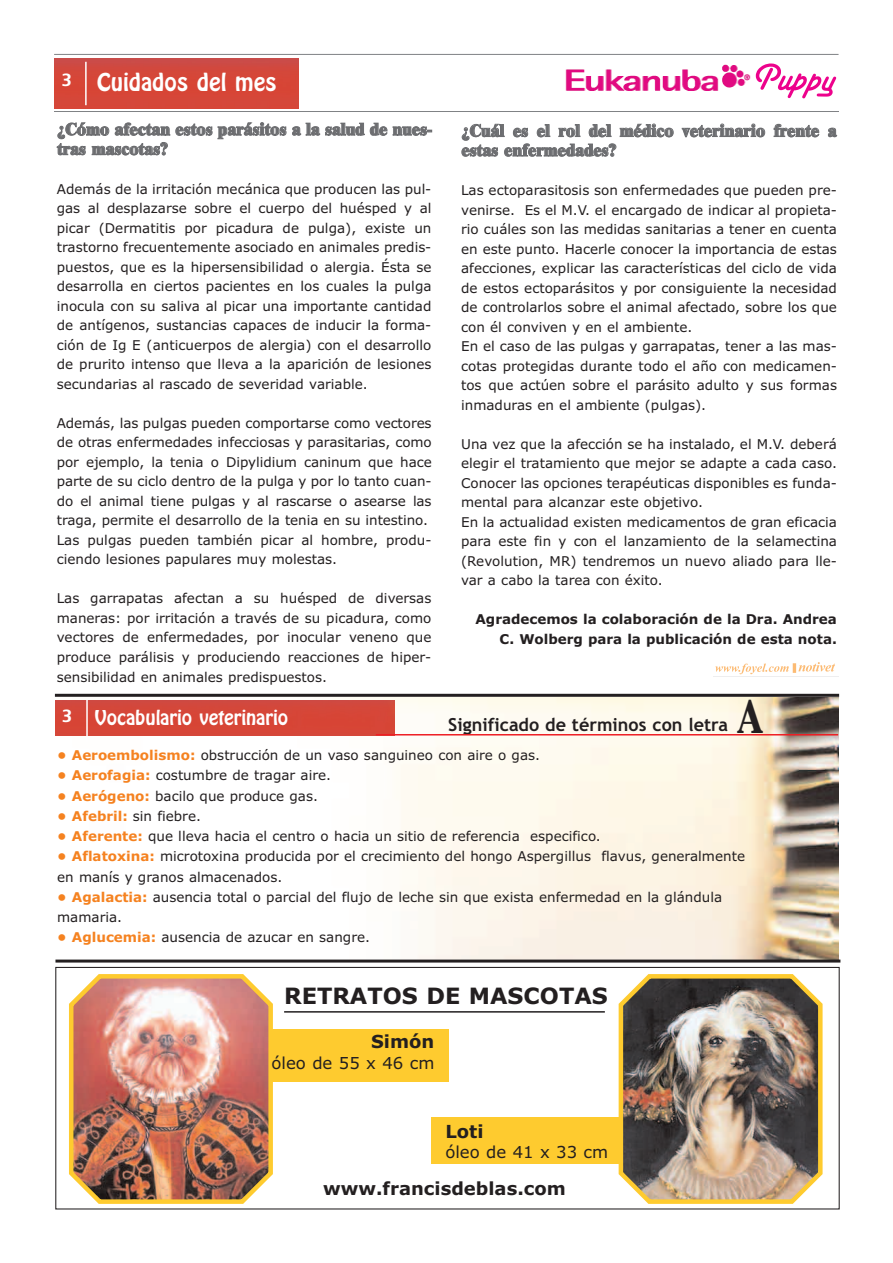
<style>
.page{position:relative;width:893px;height:1263px;background:#fff}
.page>*{position:absolute;margin:0;border:0;box-sizing:border-box;transform-origin:0 0}
.t1{font:27px "Hobo D";color:#fff}
.t2{font:22.5px "Hobo D";color:#fff}
.t3{font:700 22.5px "Verdana";color:#231f20}
.t4{font:700 18px/19.5px "Nimbus Rom No 9 T Extr";color:#6c6d70}
.t5{font:700 18px "Verdana";color:#231f20}
.t6{font:700 18px "Trebuchet MS";color:#231f20}
.t7{font:16.5px "Verdana";color:#231f20}
.t8{font:13.5px/19.5px "Verdana";color:#231f20}
.t9{font:700 13.5px/19.5px "Verdana";color:#231f20;text-align:right}
.s1{font-family:"Capitals";font-weight:400;font-size:39px}
.s2{font-family:"Charcoal CY";font-size:16.5px}
.s3{font-weight:700;color:#f58220}
</style>
<div class="page">
<img style="left:57px;top:697px;width:781px;height:262px">
<img style="left:54px;top:59px;width:244px;height:50px">
<hr style="left:54px;top:111px;width:785px;height:1px;background:#808285">
<hr style="left:54px;top:54px;width:784px;height:1px;background:#808285">
<img style="left:565px;top:64px;width:186px;height:27px">
<svg style="left:756px;top:63px;width:80px;height:35px"></svg>
<hr style="left:85px;top:62px;width:2px;height:43px;background:#fff">
<svg style="left:715px;top:662px;width:120px;height:12px"></svg>
<hr style="left:714px;top:676px;width:124px;height:1px;background:#b2b3b7">
<div style="left:55px;top:967px;width:785px;height:242px;border:1px solid #231f20"></div>
<img style="left:69px;top:974px;width:204px;height:230px">
<img style="left:619px;top:974px;width:204px;height:230px">
<hr style="left:55px;top:694px;width:784px;height:3px;background:#231f20">
<div style="left:55px;top:701px;width:340px;height:35px;background:#d64638"></div>
<hr style="left:86px;top:698px;width:2px;height:44px;background:#fff">
<hr style="left:55px;top:959px;width:785px;height:3px;background:#231f20">
<div style="left:270px;top:1029px;width:179px;height:52px;background:#fecb2f"></div>
<div style="left:431px;top:1118px;width:191px;height:46px;background:#fecb2f"></div>
<hr style="left:284px;top:1011px;width:321px;height:1px;background:#231f20">
<hr style="left:376px;top:734px;width:462px;height:1px;background:#ee1e24">
<h1 class="t1" style="left:62px;top:66px;width:216px"><sup>3</sup> Cuidados del mes</h1>
<h3 class="t4" style="left:57px;top:119px;width:376px">¿Cómo afectan estos parásitos a la salud de nues&shy;tras mascotas?</h3>
<p class="t8" style="left:57px;top:180px;width:376px;text-align:justify">Además de la irritación mecánica que producen las pul&shy;gas al desplazarse sobre el cuerpo del huésped y al picar (Dermatitis por picadura de pulga), existe un trastorno frecuentemente asociado en animales predis&shy;puestos, que es la hipersensibilidad o alergia. Ésta se desarrolla en ciertos pacientes en los cuales la pulga inocula con su saliva al picar una importante cantidad de antígenos, sustancias capaces de inducir la forma&shy;ción de Ig E (anticuerpos de alergia) con el desarrollo de prurito intenso que lleva a la aparición de lesiones secundarias al rascado de severidad variable.</p>
<p class="t8" style="left:57px;top:414px;width:376px">Además, las pulgas pueden comportarse como vectores de otras enfermedades infecciosas y parasitarias, como por ejemplo, la tenia o Dipylidium caninum que hace parte de su ciclo dentro de la pulga y por lo tanto cuan&shy;do el animal tiene pulgas y al rascarse o asearse las traga, permite el desarrollo de la tenia en su intestino.<br>Las pulgas pueden también picar al hombre, produ&shy;ciendo lesiones papulares muy molestas.</p>
<p class="t8" style="left:57px;top:589px;width:376px;text-align:justify">Las garrapatas afectan a su huésped de diversas maneras: por irritación a través de su picadura, como vectores de enfermedades, por inocular veneno que produce parálisis y produciendo reacciones de hiper&shy;sensibilidad en animales predispuestos.</p>
<h3 class="t4" style="left:461px;top:121px;width:377px">¿Cuál es el rol del médico veterinario frente a estas enfermedades?</h3>
<p class="t8" style="left:461px;top:181px;width:377px">Las ectoparasitosis son enfermedades que pueden pre&shy;venirse. Es el M.V. el encargado de indicar al propieta&shy;rio cuáles son las medidas sanitarias a tener en cuenta en este punto. Hacerle conocer la importancia de estas afecciones, explicar las características del ciclo de vida de estos ectoparásitos y por consiguiente la necesidad de controlarlos sobre el animal afectado, sobre los que con él conviven y en el ambiente.<br>En el caso de las pulgas y garrapatas, tener a las mas&shy;cotas protegidas durante todo el año con medicamen&shy;tos que actúen sobre el parásito adulto y sus formas inmaduras en el ambiente (pulgas).</p>
<p class="t8" style="left:461px;top:434px;width:377px">Una vez que la afección se ha instalado, el M.V. deberá elegir el tratamiento que mejor se adapte a cada caso.<br>Conocer las opciones terapéuticas disponibles es funda&shy;mental para alcanzar este objetivo.<br>En la actualidad existen medicamentos de gran eficacia para este fin y con el lanzamiento de la selamectina (Revolution, MR) tendremos un nuevo aliado para lle&shy;var a cabo la tarea con éxito.</p>
<p class="t9" style="left:475px;top:610px;width:363px">Agradecemos la colaboración de la Dra. Andrea<br>C. Wolberg para la publicación de esta nota.</p>
<h3 class="t6" style="left:448px;top:714px;width:316px">Significado de términos con letra <span class="s1">A</span></h3>
<h2 class="t2" style="left:62px;top:704px;width:228px"><span class="s2">3</span> Vocabulario veterinario</h2>
<p class="t8" style="left:57px;top:746px;width:484px"><span class="s3">• Aeroembolismo:</span> obstrucción de un vaso sanguineo con aire o gas.</p>
<p class="t8" style="left:57px;top:766px;width:275px"><span class="s3">• Aerofagia:</span> costumbre de tragar aire.</p>
<p class="t8" style="left:57px;top:786px;width:262px"><span class="s3">• Aerógeno:</span> bacilo que produce gas.</p>
<p class="t8" style="left:57px;top:806px;width:145px"><span class="s3">• Afebril:</span> sin fiebre.</p>
<p class="t8" style="left:57px;top:827px;width:545px"><span class="s3">• Aferente:</span> que lleva hacia el centro o hacia un sitio de referencia especifico.</p>
<p class="t8" style="left:57px;top:847px;width:689px;line-height:20.2px"><span class="s3">• Aflatoxina:</span> microtoxina producida por el crecimiento del hongo Aspergillus flavus, generalmente en manís y granos almacenados.</p>
<p class="t8" style="left:57px;top:887px;width:666px;line-height:20.2px"><span class="s3">• Agalactia:</span> ausencia total o parcial del flujo de leche sin que exista enfermedad en la glándula mamaria.</p>
<p class="t8" style="left:57px;top:928px;width:314px"><span class="s3">• Aglucemia:</span> ausencia de azucar en sangre.</p>
<h2 class="t3" style="left:284px;top:983px;width:325px">RETRATOS DE MASCOTAS</h2>
<h3 class="t5" style="left:371px;top:1032px;width:65px">Simón</h3>
<p class="t7" style="left:272px;top:1053px;width:164px">óleo de 55 x 46 cm</p>
<h3 class="t5" style="left:445px;top:1121px;width:40px">Loti</h3>
<p class="t7" style="left:445px;top:1143px;width:164px">óleo de 41 x 33 cm</p>
<h3 class="t5" style="left:323px;top:1178px;width:244px">www.francisdeblas.com</h3>
</div>
